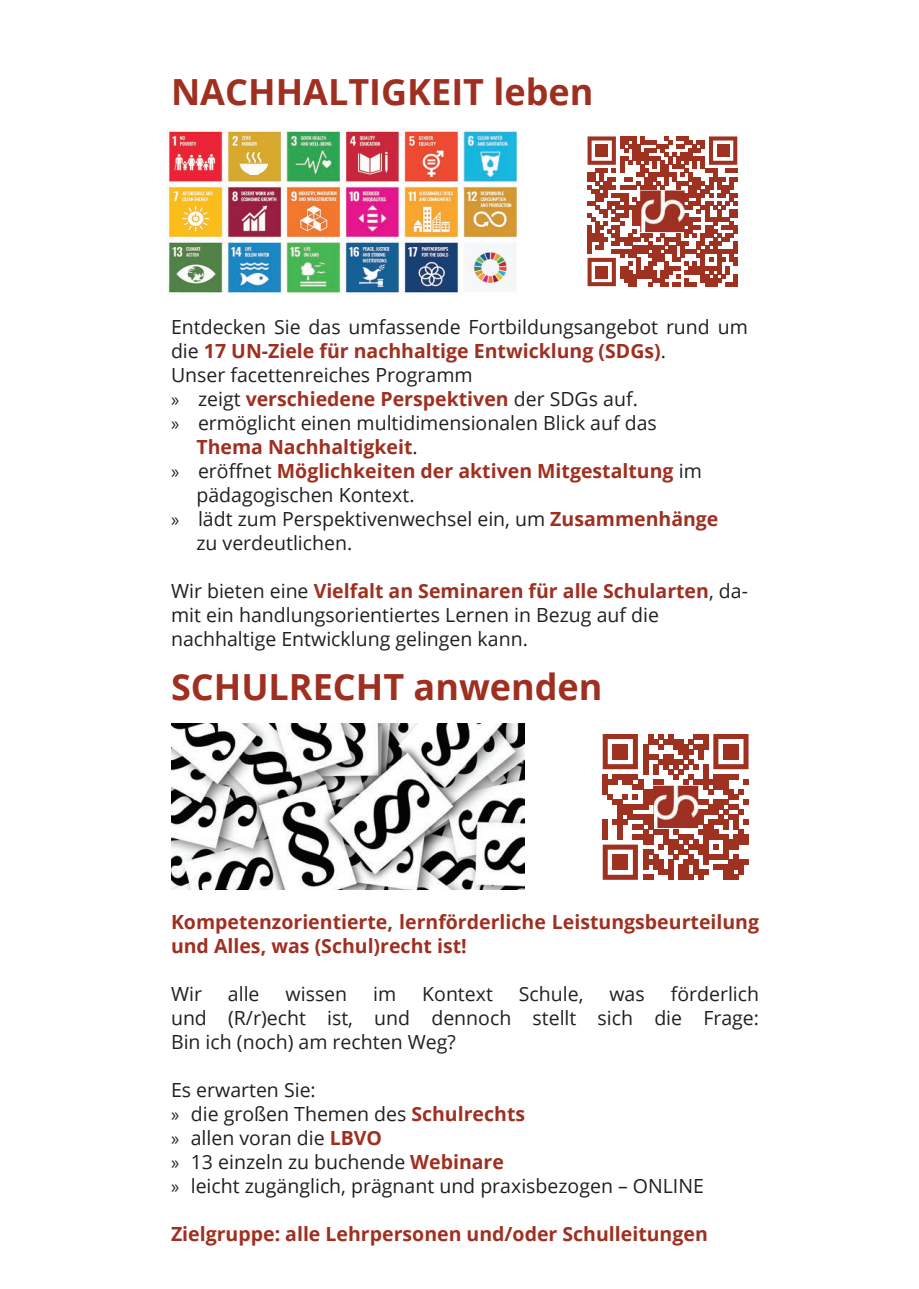
<style>
.page{position:relative;width:919px;height:1289px;background:#fff}
.page>*{position:absolute;margin:0;border:0;box-sizing:border-box;transform-origin:0 0}
.t1{font:700 36px "Open Sans";color:#9f3021}
.t2{font:19.5px/24px "Open Sans";color:#231f20}
.t3{font:700 19.5px/24px "Open Sans";color:#9f3021}
.s1{font-weight:400;color:#231f20}
.s2{font-family:"Myriad Pro";font-weight:400;color:#231f20}
.s3{font-family:"Myriad Pro"}
.s4{font-weight:700;color:#9f3021}
</style>
<div class="page">
<img style="left:168px;top:128px;width:350px;height:166px">
<svg style="left:587px;top:136px;width:150px;height:150px"></svg>
<img style="left:171px;top:724px;width:353px;height:165px">
<svg style="left:602px;top:734px;width:146px;height:146px"></svg>
<h1 class="t1" style="left:171px;top:66px;width:424px">NACHHALTIGKEIT leben</h1>
<p class="t2" style="left:171px;top:314px;width:578px">Entdecken Sie das umfassende Fortbildungsangebot rund um</p>
<p class="t3" style="left:171px;top:338px;width:496px"><span class="s1">die</span> 17 UN-Ziele für nachhaltige Entwicklung (SDGs)<span class="s1">.</span></p>
<p class="t2" style="left:171px;top:362px;width:303px">Unser facettenreiches Programm</p>
<p class="t3" style="left:171px;top:386px;width:468px"><span class="s2">»</span> <span class="s1">zeigt</span> verschiedene Perspektiven <span class="s1">der SDGs auf.</span></p>
<p class="t2" style="left:171px;top:410px;width:487px"><span class="s3">»</span> ermöglicht einen multidimensionalen Blick auf das</p>
<p class="t3" style="left:196px;top:434px;width:223px">Thema Nachhaltigkeit<span class="s1">.</span></p>
<p class="t3" style="left:171px;top:458px;width:532px"><span class="s2">»</span> <span class="s1">eröffnet</span> Möglichkeiten der aktiven Mitgestaltung <span class="s1">im</span></p>
<p class="t2" style="left:196px;top:482px;width:220px">pädagogischen Kontext.</p>
<p class="t2" style="left:171px;top:506px;width:549px"><span class="s3">»</span> lädt zum Perspektivenwechsel ein, um <span class="s4">Zusammenhänge</span></p>
<p class="t2" style="left:196px;top:530px;width:157px">zu verdeutlichen.</p>
<p class="t2" style="left:171px;top:578px;width:578px">Wir bieten eine <span class="s4">Vielfalt an Seminaren für alle Schularten</span>, da&shy;mit ein handlungsorientiertes Lernen in Bezug auf die nachhaltige Entwicklung gelingen kann.</p>
<h1 class="t1" style="left:171px;top:662px;width:433px">SCHULRECHT anwenden</h1>
<p class="t3" style="left:171px;top:909px;width:589px">Kompetenzorientierte, lernförderliche Leistungsbeurteilung und Alles, was (Schul)recht ist!</p>
<p class="t2" style="left:171px;top:981px;width:32px">Wir</p>
<p class="t2" style="left:228px;top:981px;width:33px">alle</p>
<p class="t2" style="left:285px;top:981px;width:63px">wissen</p>
<p class="t2" style="left:373px;top:981px;width:25px">im</p>
<p class="t2" style="left:422px;top:981px;width:72px">Kontext</p>
<p class="t2" style="left:519px;top:981px;width:66px">Schule,</p>
<p class="t2" style="left:609px;top:981px;width:37px">was</p>
<p class="t2" style="left:171px;top:981px;width:589px;text-align:justify;text-indent:499px">förderlich und (R/r)echt ist, und dennoch stellt sich die Frage:<br>Bin ich (noch) am rechten Weg?</p>
<p class="t2" style="left:171px;top:1077px;width:534px">Es erwarten Sie:<br><span class="s3">»</span> die großen Themen des <span class="s4">Schulrechts<br></span><span class="s3">»</span> allen voran die <span class="s4">LBVO<br></span><span class="s3">»</span> 13 einzeln zu buchende <span class="s4">Webinare<br></span><span class="s3">»</span> leicht zugänglich, prägnant und praxisbezogen – ONLINE</p>
<p class="t3" style="left:171px;top:1221px;width:538px">Zielgruppe: alle Lehrpersonen und/oder Schulleitungen</p>
</div>
